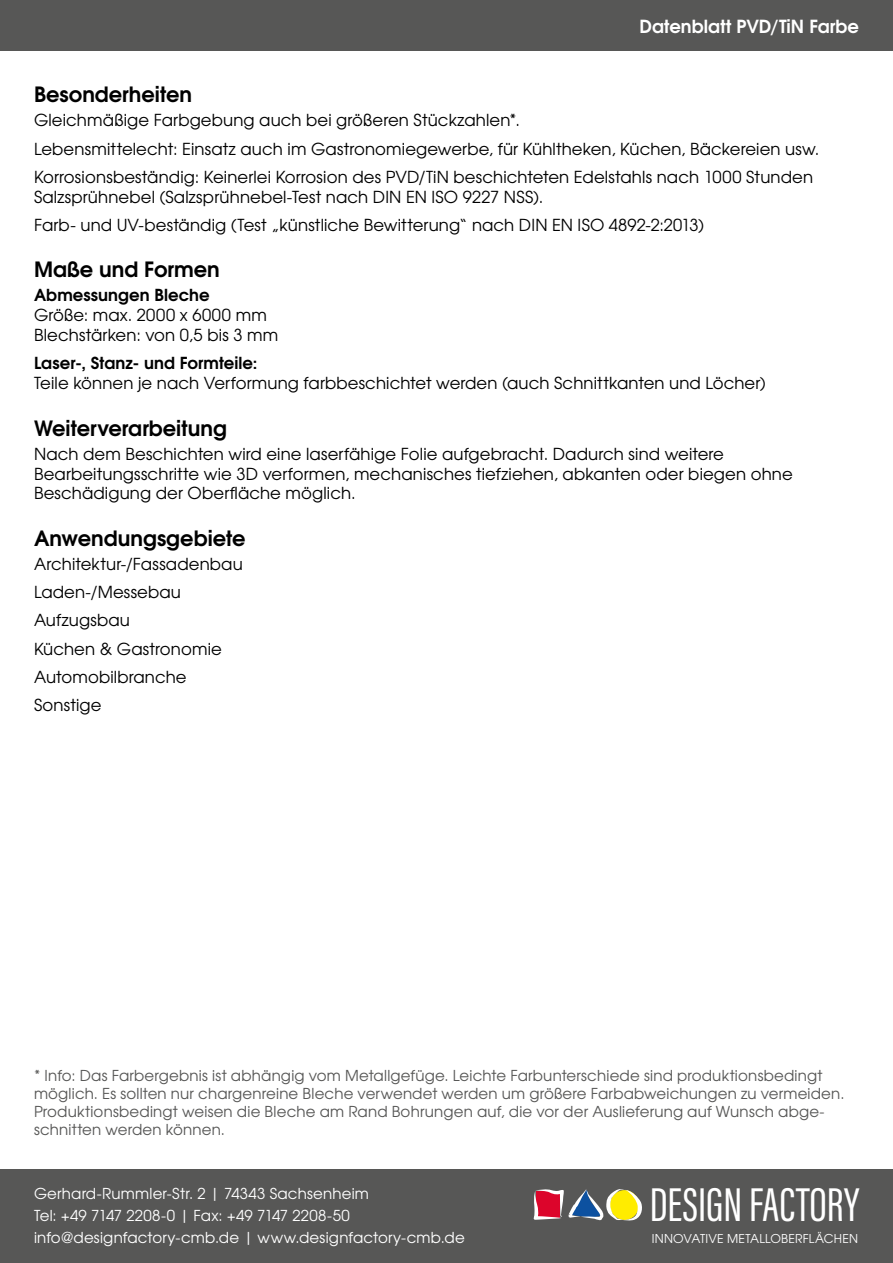
<style>
.page{position:relative;width:893px;height:1263px;background:#fff}
.page>*{position:absolute;margin:0;border:0;box-sizing:border-box;transform-origin:0 0}
.t1{font:48.9px "Acumin Pro Extra Cond";color:#fff}
.t2{font:700 21px "Te X Gyre Adventor";color:#000}
.t3{font:700 18px "Te X Gyre Adventor";color:#fff}
.t4{font:16.5px/28.3px "Te X Gyre Adventor";letter-spacing:.01em;color:#000}
.t5{font:700 16.5px "Te X Gyre Adventor";letter-spacing:.005em;color:#000}
.t6{font:15px/18px "Te X Gyre Adventor";letter-spacing:.01em;color:#575756}
.t7{font:15px/22.2px "Te X Gyre Adventor";letter-spacing:.01em;color:#fff}
.t8{font:12.15px "Te X Gyre Adventor";letter-spacing:.015em;color:#fff}
</style>
<div class="page">
<div style="left:0;top:1169px;width:893px;height:94px;background:#575756"></div>
<div style="left:0;top:0;width:893px;height:51px;background:#575756"></div>
<svg style="left:534px;top:1189px;width:108px;height:32px"></svg>
<p class="t3" style="left:639px;top:11px;width:221px">Datenblatt PVD/TiN Farbe</p>
<p class="t2" style="left:34px;top:76px;width:160px">Besonderheiten</p>
<p class="t4" style="left:34px;top:105px;width:787px">Gleichmäßige Farbgebung auch bei größeren Stückzahlen*.<br>Lebensmittelecht: Einsatz auch im Gastronomiegewerbe, für Kühltheken, Küchen, Bäckereien usw.<br>Korrosionsbeständig: Keinerlei Korrosion des PVD/TiN beschichteten Edelstahls nach 1000 Stunden</p>
<p class="t4" style="left:34px;top:181px;width:672px">Salzsprühnebel (Salzsprühnebel-Test nach DIN EN ISO 9227 NSS).<br>Farb- und UV-beständig (Test „künstliche Bewitterung“ nach DIN EN ISO 4892-2:2013)</p>
<p class="t2" style="left:34px;top:251px;width:187px">Maße und Formen</p>
<p class="t5" style="left:34px;top:281px;width:177px">Abmessungen Bleche</p>
<p class="t4" style="left:34px;top:304px;width:246px;line-height:19.8px">Größe: max. 2000 x 6000 mm<br>Blechstärken: von 0,5 bis 3 mm</p>
<p class="t5" style="left:34px;top:349px;width:225px">Laser-, Stanz- und Formteile:</p>
<p class="t4" style="left:34px;top:368px;width:733px">Teile können je nach Verformung farbbeschichtet werden (auch Schnittkanten und Löcher)</p>
<p class="t2" style="left:34px;top:410px;width:194px">Weiterverarbeitung</p>
<p class="t4" style="left:34px;top:443px;width:760px;line-height:19.8px">Nach dem Beschichten wird eine laserfähige Folie aufgebracht. Dadurch sind weitere<br>Bearbeitungsschritte wie 3D verformen, mechanisches tiefziehen, abkanten oder biegen ohne<br>Beschädigung der Oberfläche möglich.</p>
<p class="t2" style="left:34px;top:520px;width:213px">Anwendungsgebiete</p>
<p class="t4" style="left:34px;top:548px;width:210px">Architektur-/Fassadenbau<br>Laden-/Messebau<br>Aufzugsbau<br>Küchen &amp; Gastronomie<br>Automobilbranche<br>Sonstige</p>
<p class="t6" style="left:34px;top:1066px;width:812px">* Info: Das Farbergebnis ist abhängig vom Metallgefüge. Leichte Farbunterschiede sind produktionsbedingt möglich. Es sollten nur chargenreine Bleche verwendet werden um größere Farbabweichungen zu vermeiden.<br>Produktionsbedingt weisen die Bleche am Rand Bohrungen auf, die vor der Auslieferung auf Wunsch abge&shy;schnitten werden können.</p>
<p class="t7" style="left:34px;top:1181px;width:432px">Gerhard-Rummler-Str. 2 | 74343 Sachsenheim<br>Tel: +49 7147 2208-0 | Fax: +49 7147 2208-50 info@designfactory-cmb.de | www.designfactory-cmb.de</p>
<h1 class="t1" style="left:650px;top:1175px;width:211px">DESIGN FACTORY</h1>
<p class="t8" style="left:652px;top:1229px;width:208px">INNOVATIVE METALLOBERFLÄCHEN</p>
</div>
